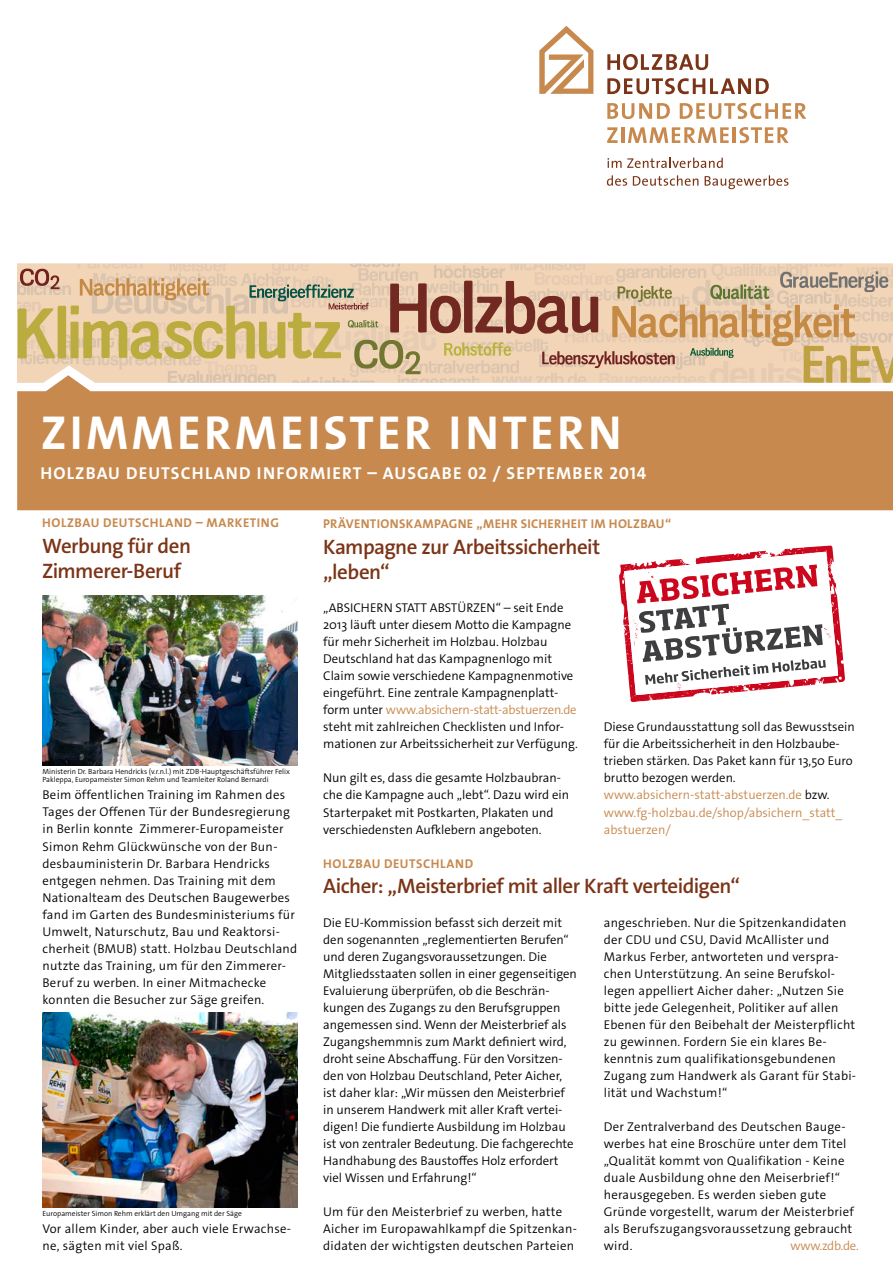
<style>
.page{position:relative;width:893px;height:1263px;background:#fff}
.page>*{position:absolute;margin:0;border:0;box-sizing:border-box;transform-origin:0 0}
.t1{font:700 48px "The Sans Os F";letter-spacing:.07em;color:#fff}
.t2{font:600 21px/25.5px "The Sans Os F";letter-spacing:-.025em;color:#7b3417}
.t3{font:700 17.25px "The Sans Os F";letter-spacing:.07em;color:#fff}
.t4{font:300 12.75px/17px "The Sans Os F";color:#000}
.t5{font:300 12.75px/17px "The Sans Os F";letter-spacing:.02em;color:#000}
.t6{font:700 12.75px "The Sans Os F";letter-spacing:.035em;color:#c7894e}
.t7{font:300 12.75px "The Sans Os F";letter-spacing:-.02em;color:#c7894e}
.t8{font:300 7.5px/8.6px "The Sans Os F";color:#000}
.s1{color:#c7894e}
</style>
<div class="page">
<svg style="left:539px;top:26px;width:54px;height:68px"></svg>
<svg style="left:607px;top:54px;width:101px;height:16px"></svg>
<svg style="left:607px;top:78px;width:162px;height:16px"></svg>
<svg style="left:607px;top:103px;width:63px;height:16px"></svg>
<svg style="left:680px;top:103px;width:126px;height:16px"></svg>
<svg style="left:607px;top:127px;width:10px;height:16px"></svg>
<hr style="left:621px;top:127px;width:3px;height:16px;background:#c7894e">
<svg style="left:628px;top:127px;width:101px;height:16px"></svg>
<hr style="left:733px;top:127px;width:3px;height:16px;background:#c7894e">
<svg style="left:739px;top:127px;width:50px;height:16px"></svg>
<svg style="left:607px;top:158px;width:116px;height:10px"></svg>
<svg style="left:607px;top:175px;width:20px;height:11px"></svg>
<svg style="left:633px;top:175px;width:65px;height:11px"></svg>
<svg style="left:705px;top:175px;width:83px;height:14px"></svg>
<svg style="left:17px;top:383px;width:876px;height:127px;fill:#c7894e"></svg>
<svg style="left:619px;top:545px;width:226px;height:157px"></svg>
<img style="left:43px;top:595px;width:255px;height:170px">
<img style="left:43px;top:1012px;width:255px;height:196px">
<svg style="left:17px;top:264px;width:876px;height:119px"></svg>
<h1 class="t1" style="left:41px;top:402px;width:575px">ZIMMERMEISTER I NTERN</h1>
<h3 class="t3" style="left:41px;top:462px;width:607px">HOLZBAU DEUTSCHLAN D IN FORMIERT – AUSGABE 02 / SEPTEMBER 2014</h3>
<p class="t6" style="left:42px;top:515px;width:238px">HOLZBAU DEUTSCHLAND – MARKETING</p>
<h2 class="t2" style="left:42px;top:533px;width:150px">Werbung für den<br>Zimmerer-Beruf</h2>
<p class="t8" style="left:43px;top:767px;width:249px">Ministerin Dr. Barbara Hendricks (v.r.n.l.) mit ZDB-Hauptgeschäftsführer Felix<br>Pakleppa, Europameister Simon Rehm und Teamleiter Roland Bernardi</p>
<p class="t5" style="left:43px;top:787px;width:256px">Beim öffentlichen Training im Rahmen des Tages der Offenen Tür der Bundesregierung in Berlin konnte Zimmerer-Europameister Simon Rehm Glückwünsche von der Bun&shy;desbauministerin Dr. Barbara Hendricks entgegen nehmen. Das Training mit dem Nationalteam des Deutschen Baugewerbes fand im Garten des Bundesministeriums für Umwelt, Naturschutz, Bau und Reaktorsi&shy;cherheit (BMUB) statt. Holzbau Deutschland nutzte das Training, um für den Zimmerer-Beruf zu werben. In einer Mitmachecke konnten die Besucher zur Säge greifen.</p>
<p class="t8" style="left:43px;top:1209px;width:201px">Europameister Simon Rehm erklärt den Umgang mit der Säge</p>
<p class="t5" style="left:43px;top:1220px;width:250px">Vor allem Kinder, aber auch viele Erwachse&shy;ne, sägten mit viel Spaß.</p>
<p class="t6" style="left:323px;top:516px;width:349px">PRÄVENTIONSKAMPAGNE „MEHR SICHERHEIT IM HOLZBAU“</p>
<h2 class="t2" style="left:323px;top:534px;width:278px">Kampagne zur Arbeitssicherheit „leben“</h2>
<p class="t4" style="left:323px;top:600px;width:256px">„ABSICHERN STATT ABSTÜRZEN“ – seit Ende 2013 läuft unter diesem Motto die Kampagne für mehr Sicherheit im Holzbau. Holzbau Deutschland hat das Kampagnenlogo mit Claim sowie verschiedene Kampagnenmotive eingeführt. Eine zentrale Kampagnenplatt&shy;form unter <span class="s1">www.absichern-statt-abstuerzen.de </span>steht mit zahlreichen Checklisten und Infor&shy;mationen zur Arbeitssicherheit zur Verfügung.</p>
<p class="t4" style="left:323px;top:770px;width:247px">Nun gilt es, dass die gesamte Holzbaubran&shy;che die Kampagne auch „lebt“. Dazu wird ein Starterpaket mit Postkarten, Plakaten und verschiedensten Aufklebern angeboten.</p>
<p class="t4" style="left:604px;top:719px;width:252px">Diese Grundausstattung soll das Bewusstsein für die Arbeitssicherheit in den Holzbaube&shy;trieben stärken. Das Paket kann für 13,50 Euro brutto bezogen werden. <span class="s1">www.absichern-statt-abstuerzen.de</span> bzw. <span class="s1">www.fg-holzbau.de/shop/absichern_statt_ abstuerzen/</span></p>
<p class="t6" style="left:323px;top:855px;width:152px">HOLZBAU DEUTSCHLAND</p>
<h2 class="t2" style="left:323px;top:873px;width:418px">Aicher: „Meisterbrief mit aller Kraft verteidigen“</h2>
<p class="t4" style="left:323px;top:914px;width:255px">Die EU-Kommission befasst sich derzeit mit den sogenannten „reglementierten Berufen“ und deren Zugangsvoraussetzungen. Die Mitgliedsstaaten sollen in einer gegenseitigen Evaluierung überprüfen, ob die Beschrän&shy;kungen des Zugangs zu den Berufsgruppen angemessen sind. Wenn der Meisterbrief als Zugangshemmnis zum Markt definiert wird, droht seine Abschaffung. Für den Vorsitzen&shy;den von Holzbau Deutschland, Peter Aicher, ist daher klar: „Wir müssen den Meisterbrief in unserem Handwerk mit aller Kraft vertei&shy;digen! Die fundierte Ausbildung im Holzbau ist von zentraler Bedeutung. Die fachgerechte Handhabung des Baustoffes Holz erfordert viel Wissen und Erfahrung!“</p>
<p class="t5" style="left:323px;top:1203px;width:255px">Um für den Meisterbrief zu werben, hatte<br>Aicher im Europawahlkampf die Spitzenkan&shy;didaten der wichtigsten deutschen Parteien</p>
<p class="t5" style="left:604px;top:914px;width:254px">angeschrieben. Nur die Spitzenkandidaten der CDU und CSU, David McAllister und Markus Ferber, antworteten und verspra&shy;chen Unterstützung. An seine Berufskol&shy;legen appelliert Aicher daher: „Nutzen Sie bitte jede Gelegenheit, Politiker auf allen Ebenen für den Beibehalt der Meisterpflicht zu gewinnen. Fordern Sie ein klares Be&shy;kenntnis zum qualifikationsgebundenen Zugang zum Handwerk als Garant für Stabi&shy;lität und Wachstum!“</p>
<p class="t5" style="left:604px;top:1118px;width:251px">Der Zentralverband des Deutschen Bauge&shy;werbes hat eine Broschüre unter dem Titel „Qualität kommt von Qualifikation - Keine duale Ausbildung ohne den Meiserbrief!“ herausgegeben. Es werden sieben gute Gründe vorgestellt, warum der Meisterbrief als Berufszugangsvoraussetzung gebraucht wird.</p>
<p class="t7" style="left:790px;top:1238px;width:70px">www.zdb.de.</p>
</div>
